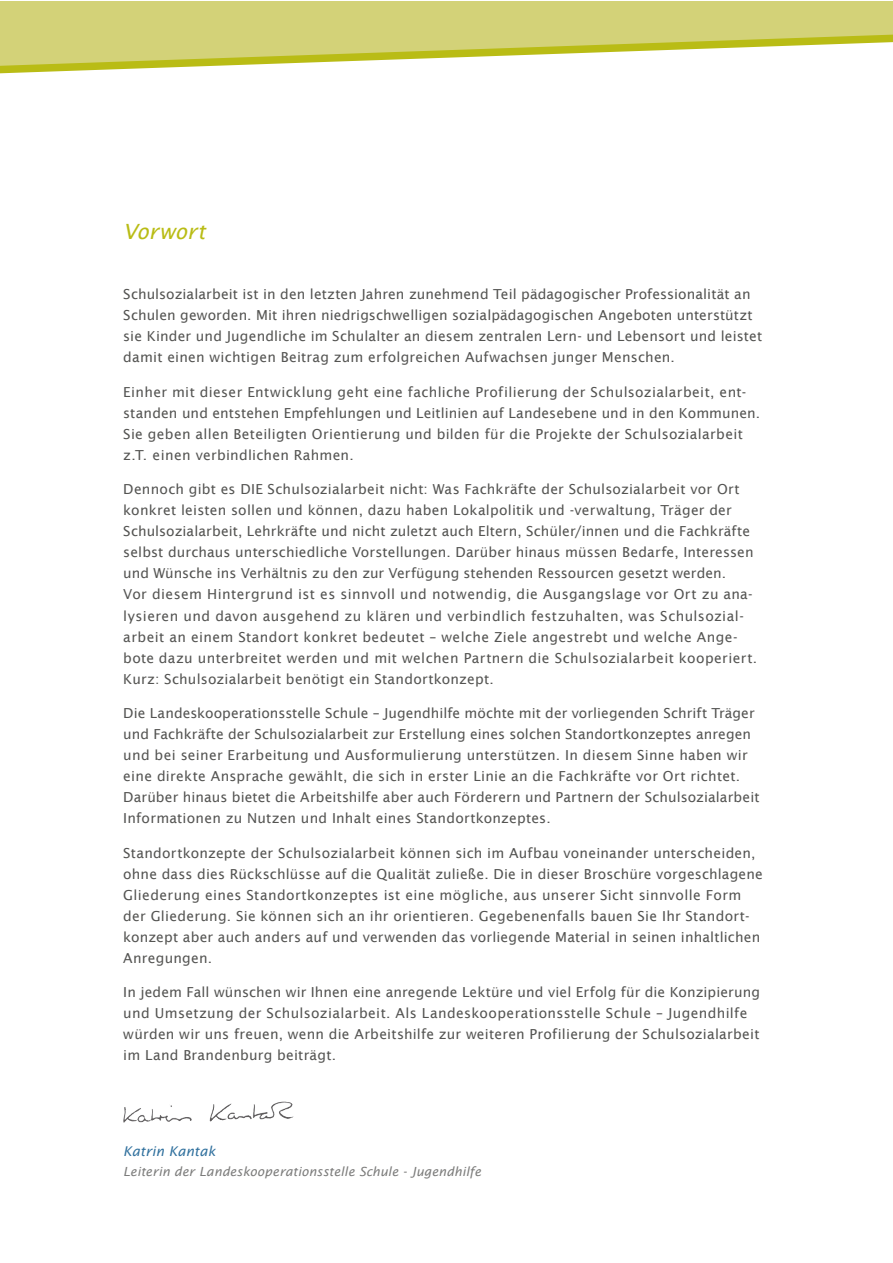
<style>
.page{position:relative;width:893px;height:1263px;background:#fff}
.page>*{position:absolute;margin:0;border:0;box-sizing:border-box;transform-origin:0 0}
.t1{font:italic 21px "Lucida Sans";color:#b9bc15}
.t2{font:13.8px/21px "Lucida Sans";letter-spacing:.015em;color:#545452}
.t3{font:italic 13.5px "Lucida Sans";letter-spacing:.005em;color:#31719e}
.t4{font:italic 12.6px "Lucida Sans";letter-spacing:.01em;color:#7c7c7b}
</style>
<div class="page">
<div style="left:0;top:1px;width:892px;height:1262px;background:#d3d278"></div>
<div style="left:0;top:36px;width:892px;height:1227px;background:#fff"></div>
<img style="left:228px;top:1101px;width:65px;height:18px">
<h1 class="t1" style="left:123px;top:219px;width:84px">Vorwort</h1>
<p class="t2" style="left:123px;top:284px;width:640px">Schulsozialarbeit ist in den letzten Jahren zunehmend Teil pädagogischer Professionalität an Schulen geworden. Mit ihren niedrigschwelligen sozialpädagogischen Angeboten unterstützt sie Kinder und Jugendliche im Schulalter an diesem zentralen Lern- und Lebensort und leistet damit einen wichtigen Beitrag zum erfolgreichen Aufwachsen junger Menschen.</p>
<p class="t2" style="left:123px;top:381px;width:638px">Einher mit dieser Entwicklung geht eine fachliche Profilierung der Schulsozialarbeit, ent&shy;standen und entstehen Empfehlungen und Leitlinien auf Landesebene und in den Kommunen.<br>Sie geben allen Beteiligten Orientierung und bilden für die Projekte der Schulsozialarbeit z.T. einen verbindlichen Rahmen.</p>
<p class="t2" style="left:123px;top:479px;width:635px">Dennoch gibt es DIE Schulsozialarbeit nicht: Was Fachkräfte der Schulsozialarbeit vor Ort konkret leisten sollen und können, dazu haben Lokalpolitik und -verwaltung, Träger der Schulsozialarbeit, Lehrkräfte und nicht zuletzt auch Eltern, Schüler/innen und die Fachkräfte selbst durchaus unterschiedliche Vorstellungen. Darüber hinaus müssen Bedarfe, Interessen und Wünsche ins Verhältnis zu den zur Verfügung stehenden Ressourcen gesetzt werden.<br>Vor diesem Hintergrund ist es sinnvoll und notwendig, die Ausgangslage vor Ort zu ana&shy;lysieren und davon ausgehend zu klären und verbindlich festzuhalten, was Schulsozial&shy;arbeit an einem Standort konkret bedeutet – welche Ziele angestrebt und welche Ange&shy;bote dazu unterbreitet werden und mit welchen Partnern die Schulsozialarbeit kooperiert.<br>Kurz: Schulsozialarbeit benötigt ein Standortkonzept.</p>
<p class="t2" style="left:123px;top:702px;width:638px">Die Landeskooperationsstelle Schule – Jugendhilfe möchte mit der vorliegenden Schrift Träger und Fachkräfte der Schulsozialarbeit zur Erstellung eines solchen Standortkonzeptes anregen und bei seiner Erarbeitung und Ausformulierung unterstützen. In diesem Sinne haben wir eine direkte Ansprache gewählt, die sich in erster Linie an die Fachkräfte vor Ort richtet.<br>Darüber hinaus bietet die Arbeitshilfe aber auch Förderern und Partnern der Schulsozialarbeit Informationen zu Nutzen und Inhalt eines Standortkonzeptes.</p>
<p class="t2" style="left:123px;top:842px;width:641px">Standortkonzepte der Schulsozialarbeit können sich im Aufbau voneinander unterscheiden, ohne dass dies Rückschlüsse auf die Qualität zuließe. Die in dieser Broschüre vorgeschlagene Gliederung eines Standortkonzeptes ist eine mögliche, aus unserer Sicht sinnvolle Form der Gliederung. Sie können sich an ihr orientieren. Gegebenenfalls bauen Sie Ihr Standort&shy;konzept aber auch anders auf und verwenden das vorliegende Material in seinen inhaltlichen Anregungen.</p>
<p class="t2" style="left:123px;top:981px;width:638px">In jedem Fall wünschen wir Ihnen eine anregende Lektüre und viel Erfolg für die Konzipierung und Umsetzung der Schulsozialarbeit. Als Landeskooperationsstelle Schule – Jugendhilfe würden wir uns freuen, wenn die Arbeitshilfe zur weiteren Profilierung der Schulsozialarbeit im Land Brandenburg beiträgt.</p>
<p class="t3" style="left:123px;top:1143px;width:94px">Katrin Kantak</p>
<p class="t4" style="left:123px;top:1164px;width:359px">Leiterin der Landeskooperationsstelle Schule - Jugendhilfe</p>
</div>
